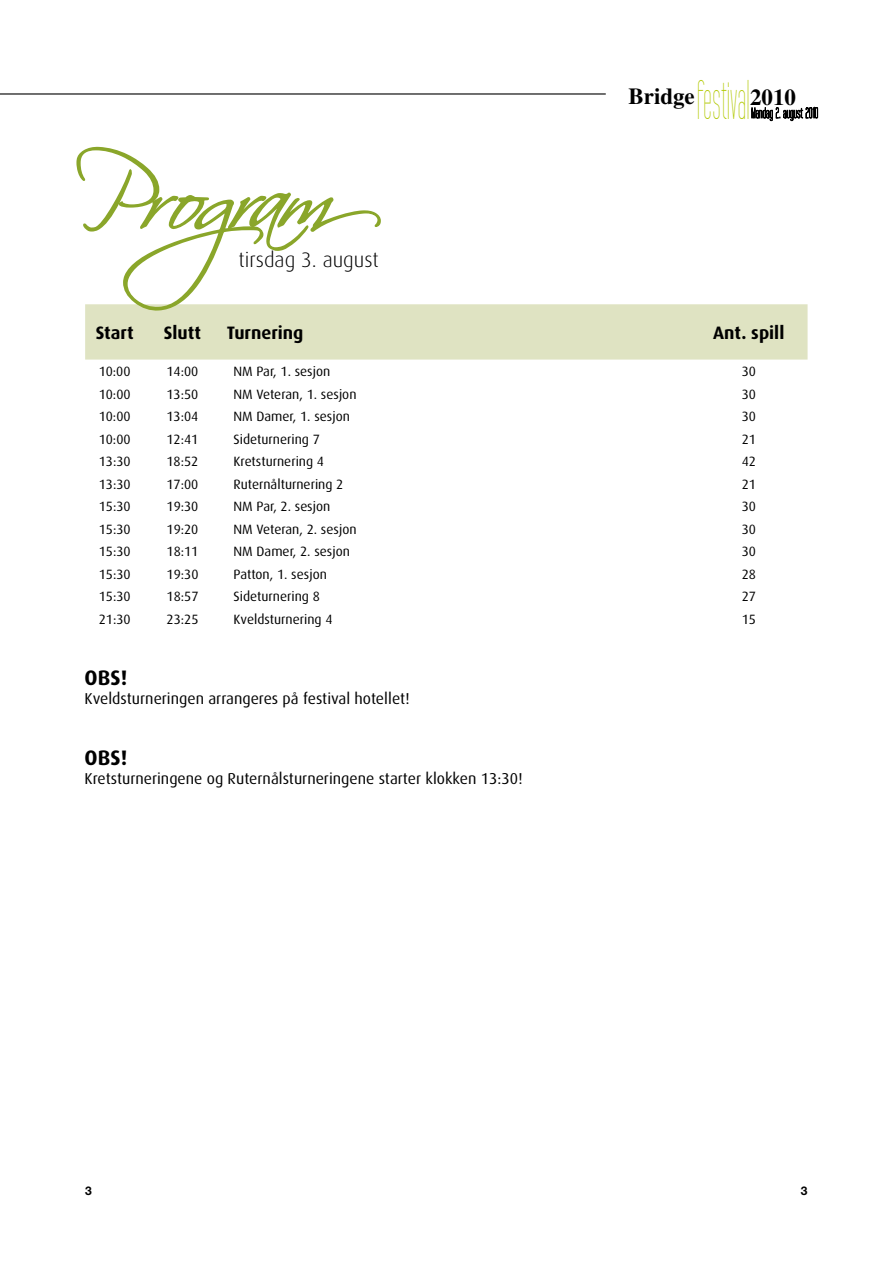
<style>
.page{position:relative;width:893px;height:1263px;background:#fff}
.page>*{position:absolute;margin:0;border:0;box-sizing:border-box;transform-origin:0 0}
.t1{font:90px "Scriptina";letter-spacing:-.065em;color:#8aa62a}
.t2{font:56.7px "Tall Films";color:#b1c800;scale:.68 1}
.t3{font:700 22.95px "Times";color:#000}
.t4{font:300 21px "Dax";color:#000}
.t5{font:700 21px "Dax";color:#000}
.t6{font:700 18px "Dax";color:#000}
.t7{font:15.75px "Dax";color:#000}
.t8{font:13.5px "Dax";color:#000}
.t9{font:700 12px "Helvetica Neue";color:#000}
</style>
<div class="page">
<svg style="left:752px;top:106px;width:66px;height:15px"></svg>
<hr style="left:0;top:93px;width:606px;height:2px;background:#000">
<svg style="left:76px;top:146px;width:732px;height:214px"></svg>
<h1 class="t1" style="left:74px;top:143px;width:307px">Program</h1>
<h3 class="t4" style="left:238px;top:248px;width:142px">tirsdag 3. august</h3>
<h3 class="t3" style="left:628px;top:82px;width:68px">Bridge</h3>
<h2 class="t2" style="left:697px;top:73px;width:79px">festival</h2>
<h3 class="t3" style="left:750px;top:84px;width:47px">2010</h3>
<h3 class="t6" style="left:96px;top:322px;width:39px">Start</h3>
<h3 class="t6" style="left:164px;top:322px;width:38px">Slutt</h3>
<h3 class="t6" style="left:227px;top:322px;width:78px">Turnering</h3>
<h3 class="t6" style="left:713px;top:322px;width:73px">Ant. spill</h3>
<p class="t8" style="left:99px;top:364px;width:33px">10:00</p>
<p class="t8" style="left:166px;top:364px;width:33px">14:00</p>
<p class="t8" style="left:233px;top:364px;width:98px">NM Par, 1. sesjon</p>
<p class="t8" style="left:742px;top:364px;width:16px">30</p>
<p class="t8" style="left:99px;top:386px;width:33px">10:00</p>
<p class="t8" style="left:166px;top:386px;width:33px">13:50</p>
<p class="t8" style="left:233px;top:386px;width:125px">NM Veteran, 1. sesjon</p>
<p class="t8" style="left:742px;top:386px;width:16px">30</p>
<p class="t8" style="left:99px;top:409px;width:33px">10:00</p>
<p class="t8" style="left:166px;top:409px;width:33px">13:04</p>
<p class="t8" style="left:233px;top:409px;width:118px">NM Damer, 1. sesjon</p>
<p class="t8" style="left:742px;top:409px;width:16px">30</p>
<p class="t8" style="left:99px;top:431px;width:33px">10:00</p>
<p class="t8" style="left:166px;top:431px;width:33px">12:41</p>
<p class="t8" style="left:233px;top:431px;width:88px">Sideturnering 7</p>
<p class="t8" style="left:742px;top:431px;width:16px">21</p>
<p class="t8" style="left:99px;top:454px;width:33px">13:30</p>
<p class="t8" style="left:166px;top:454px;width:33px">18:52</p>
<p class="t8" style="left:233px;top:454px;width:92px">Kretsturnering 4</p>
<p class="t8" style="left:742px;top:454px;width:16px">42</p>
<p class="t8" style="left:99px;top:476px;width:33px">13:30</p>
<p class="t8" style="left:167px;top:476px;width:33px">17:00</p>
<p class="t8" style="left:233px;top:476px;width:111px">Ruternålturnering 2</p>
<p class="t8" style="left:742px;top:476px;width:16px">21</p>
<p class="t8" style="left:99px;top:499px;width:33px">15:30</p>
<p class="t8" style="left:167px;top:499px;width:33px">19:30</p>
<p class="t8" style="left:233px;top:499px;width:98px">NM Par, 2. sesjon</p>
<p class="t8" style="left:742px;top:499px;width:16px">30</p>
<p class="t8" style="left:99px;top:521px;width:33px">15:30</p>
<p class="t8" style="left:167px;top:521px;width:33px">19:20</p>
<p class="t8" style="left:234px;top:521px;width:125px">NM Veteran, 2. sesjon</p>
<p class="t8" style="left:742px;top:521px;width:16px">30</p>
<p class="t8" style="left:99px;top:544px;width:33px">15:30</p>
<p class="t8" style="left:167px;top:544px;width:33px">18:11</p>
<p class="t8" style="left:234px;top:544px;width:118px">NM Damer, 2. sesjon</p>
<p class="t8" style="left:742px;top:544px;width:16px">30</p>
<p class="t8" style="left:99px;top:566px;width:33px">15:30</p>
<p class="t8" style="left:167px;top:566px;width:33px">19:30</p>
<p class="t8" style="left:234px;top:566px;width:95px">Patton, 1. sesjon</p>
<p class="t8" style="left:742px;top:566px;width:16px">28</p>
<p class="t8" style="left:99px;top:589px;width:33px">15:30</p>
<p class="t8" style="left:167px;top:589px;width:33px">18:57</p>
<p class="t8" style="left:234px;top:589px;width:88px">Sideturnering 8</p>
<p class="t8" style="left:742px;top:589px;width:16px">27</p>
<p class="t8" style="left:99px;top:611px;width:33px">21:30</p>
<p class="t8" style="left:167px;top:611px;width:33px">23:25</p>
<p class="t8" style="left:234px;top:611px;width:101px">Kveldsturnering 4</p>
<p class="t8" style="left:742px;top:611px;width:16px">15</p>
<h3 class="t5" style="left:85px;top:666px;width:44px">OBS!</h3>
<p class="t7" style="left:85px;top:690px;width:327px">Kveldsturneringen arrangeres på festival hotellet!</p>
<h3 class="t5" style="left:85px;top:746px;width:44px">OBS!</h3>
<p class="t7" style="left:85px;top:770px;width:440px">Kretsturneringene og Ruternålsturneringene starter klokken 13:30!</p>
<p class="t9" style="left:85px;top:1184px;width:8px">3</p>
<p class="t9" style="left:801px;top:1184px;width:8px">3</p>
</div>
